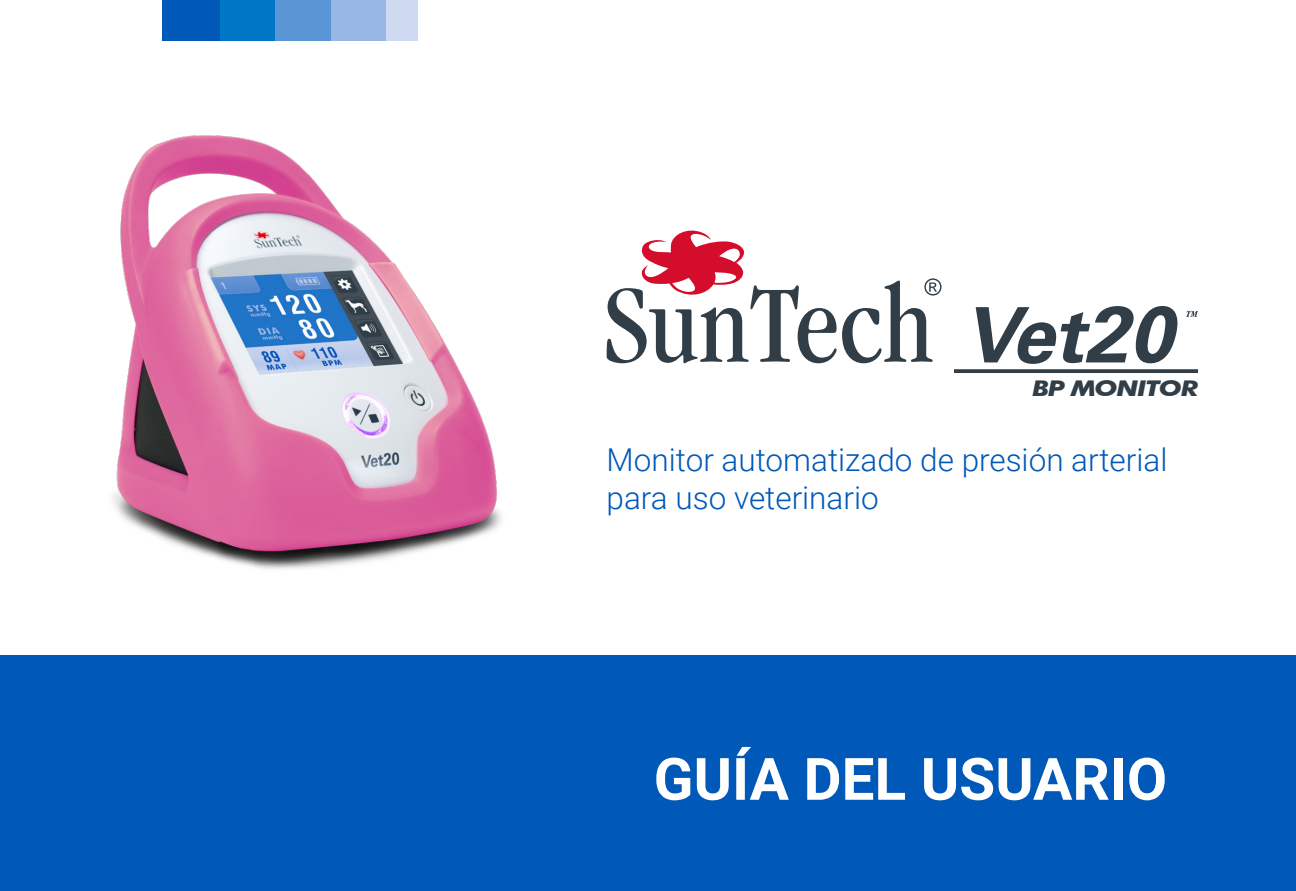
<style>
.page{position:relative;width:1296px;height:891px;background:#fff}
.page>*{position:absolute;margin:0;border:0;box-sizing:border-box;transform-origin:0 0}
.t1{font:italic 700 76.73px "Univers LT Std";color:#313e48}
.Chapter_Breaks{font:700 58.5px "Roboto";color:#fff}
.Warnings{font:300 31.5px/37.8px "Roboto";color:#0058b8}
.t2{font:italic 700 21.6px "Futura BT";letter-spacing:-.05em;color:#313e48;scale:1.25 1}
.s1{font-size:79.88px}
</style>
<div class="page">
<div style="left:162px;top:0;width:58px;height:40px;background:#0058b8"></div>
<div style="left:220px;top:0;width:55px;height:40px;background:#0076c7"></div>
<div style="left:275px;top:0;width:56px;height:40px;background:#5a95d5"></div>
<div style="left:331px;top:0;width:55px;height:40px;background:#98b7e4"></div>
<div style="left:386px;top:0;width:31px;height:40px;background:#cedaf1"></div>
<div style="left:0;top:656px;width:1296px;height:235px;background:#0058b8"></div>
<svg style="left:954px;top:369px;width:244px;height:4px"></svg>
<svg style="left:1186px;top:311px;width:12px;height:6px"></svg>
<svg style="left:607px;top:230px;width:335px;height:133px"></svg>
<img style="left:112px;top:135px;width:390px;height:434px">
<p class="t1" style="left:963px;top:290px;width:211px">Vet<span class="s1">20</span></p>
<p class="t2" style="left:1032px;top:375px;width:135px">BP MONITOR</p>
<p class="Warnings" style="left:607px;top:440px;width:562px">Monitor automatizado de presión arterial para uso veterinario</p>
<p class="Chapter_Breaks" style="left:654px;top:738px;width:515px">GUÍA DEL USUARIO</p>
</div>
